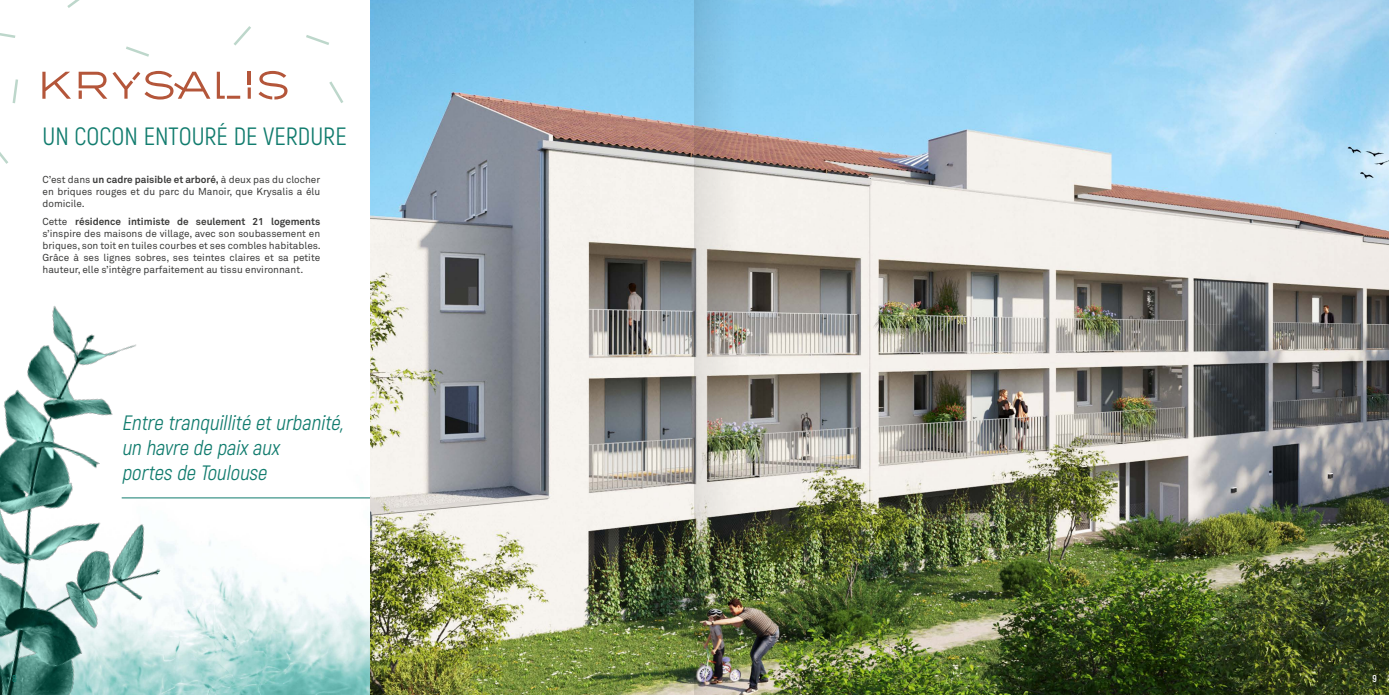
<style>
.page{position:relative;width:1389px;height:695px;background:#fff}
.page>*{position:absolute;margin:0;border:0;box-sizing:border-box;transform-origin:0 0}
.t1{font:25px "Akrobat";color:#117c6e}
.t2{font:italic 20.8px/24.9px "Akrobat";color:#117c6e}
.t3{font:10px/12px "Akkurat Pro";color:#3c3c3b;text-align:justify}
.t4{font:700 10px "Akrobat";color:#117c6e}
.t5{font:700 10px "Akrobat";color:#fff}
.s1{font-weight:700}
</style>
<div class="page">
<img style="left:306px;top:410px;width:65px;height:284px">
<hr style="left:122px;top:497px;width:298px;height:1px;background:#117c6e">
<img style="left:371px;top:0;width:1018px;height:694px">
<svg style="left:126px;top:46px;width:23px;height:11px"></svg>
<svg style="left:67px;top:0;width:13px;height:8px"></svg>
<svg style="left:306px;top:35px;width:23px;height:10px"></svg>
<svg style="left:233px;top:26px;width:18px;height:20px"></svg>
<svg style="left:0;top:33px;width:16px;height:5px"></svg>
<svg style="left:0;top:152px;width:8px;height:12px"></svg>
<svg style="left:12px;top:79px;width:6px;height:25px"></svg>
<svg style="left:329px;top:81px;width:15px;height:22px"></svg>
<svg style="left:42px;top:72px;width:29px;height:27px"></svg>
<svg style="left:248px;top:72px;width:3px;height:27px"></svg>
<svg style="left:217px;top:72px;width:23px;height:27px"></svg>
<svg style="left:258px;top:71px;width:30px;height:28px"></svg>
<svg style="left:79px;top:71px;width:131px;height:28px"></svg>
<img style="left:0;top:306px;width:306px;height:388px">
<img style="left:694px;top:0;width:46px;height:694px">
<h1 class="t1" style="left:43px;top:121px;width:306px">UN COCON ENTOURÉ DE VERDURE</h1>
<p class="t3" style="left:43px;top:174px;width:279px">C’est dans <span class="s1">un cadre paisible et arboré,</span> à deux pas du clocher en briques rouges et du parc du Manoir, que Krysalis a élu domicile.</p>
<p class="t3" style="left:43px;top:215px;width:280px">Cette <span class="s1">résidence intimiste de seulement 21 logements </span>s’inspire des maisons de village, avec son soubassement en briques, son toit en tuiles courbes et ses combles habitables.<br>Grâce à ses lignes sobres, ses teintes claires et sa petite hauteur, elle s’intègre parfaitement au tissu environnant.</p>
<h2 class="t2" style="left:122px;top:410px;width:227px">Entre tranquillité eturbanité, un havre de paixaux<br>portes de Toulouse</h2>
<p class="t4" style="left:12px;top:672px;width:6px">8</p>
<p class="t5" style="left:1373px;top:672px;width:6px">9</p>
</div>
